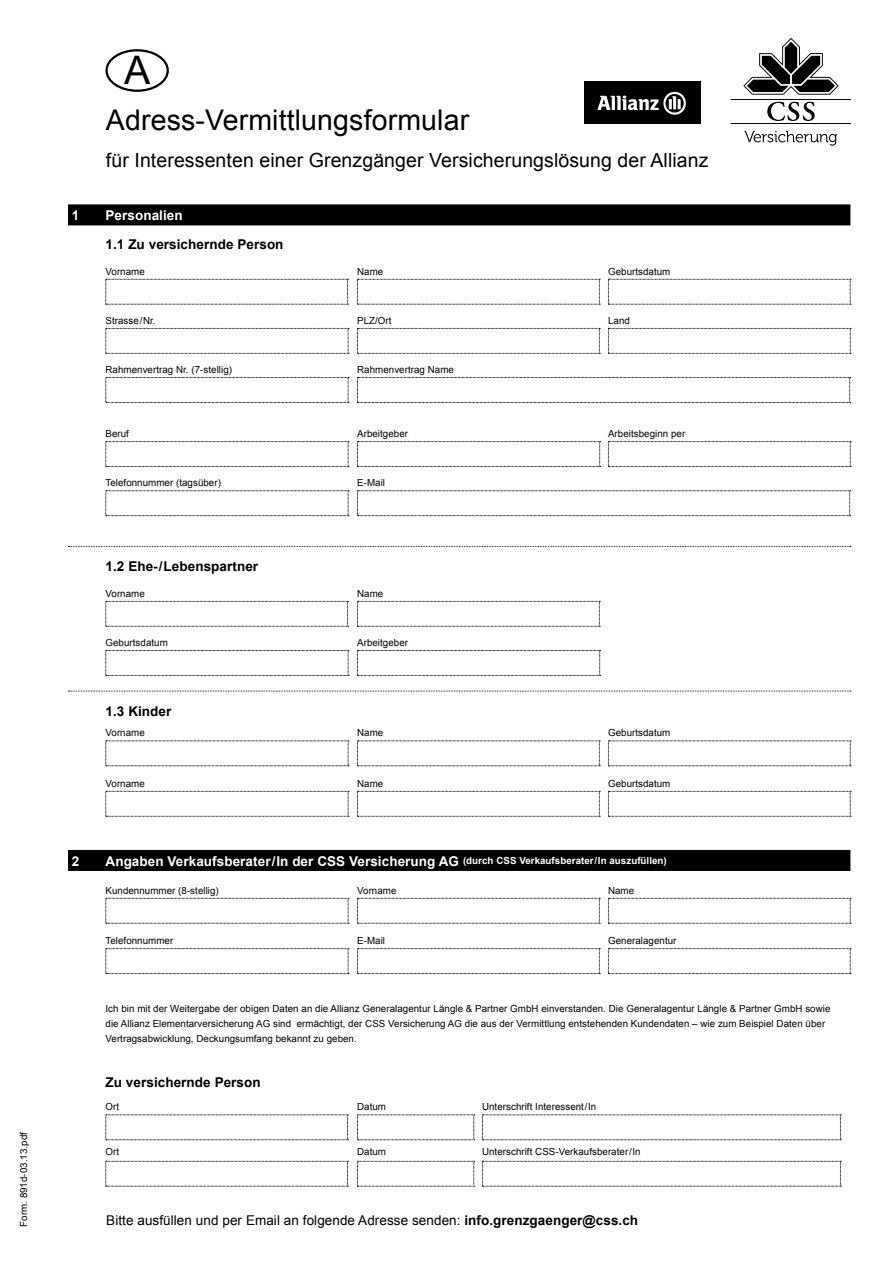
<style>
.page{position:relative;width:893px;height:1263px;background:#fff}
.page>*{position:absolute;margin:0;border:0;box-sizing:border-box;transform-origin:0 0}
.t1{font:39.3px "Arial";color:#000}
.t2{font:28.5px "Arial";letter-spacing:.005em;color:#000}
.t3{font:19.5px "Arial";letter-spacing:.005em;color:#000}
.t4{font:700 13.5px "Arial";letter-spacing:.005em;color:#fff}
.t5{font:700 13.5px "Arial";letter-spacing:.005em;color:#000}
.t6{font:13.5px "Arial";letter-spacing:.005em;color:#000}
.t7{font:9.75px/15px "Arial";letter-spacing:.005em;color:#000}
.s1{font-size:9.75px}
.s2{font-weight:700}
</style>
<div class="page">
<div style="left:68px;top:204px;width:782px;height:21px;background:#000"></div>
<svg style="left:68px;top:546px;width:783px;height:1px"></svg>
<svg style="left:68px;top:691px;width:783px;height:1px"></svg>
<div style="left:68px;top:850px;width:782px;height:21px;background:#000"></div>
<svg style="left:106px;top:279px;width:243px;height:26px"></svg>
<svg style="left:357px;top:279px;width:243px;height:26px"></svg>
<svg style="left:608px;top:279px;width:243px;height:26px"></svg>
<svg style="left:106px;top:328px;width:243px;height:26px"></svg>
<svg style="left:357px;top:328px;width:243px;height:26px"></svg>
<svg style="left:608px;top:328px;width:243px;height:26px"></svg>
<svg style="left:106px;top:377px;width:243px;height:26px"></svg>
<svg style="left:357px;top:377px;width:494px;height:26px"></svg>
<svg style="left:106px;top:441px;width:243px;height:26px"></svg>
<svg style="left:357px;top:441px;width:244px;height:26px"></svg>
<svg style="left:608px;top:441px;width:243px;height:26px"></svg>
<svg style="left:106px;top:490px;width:243px;height:26px"></svg>
<svg style="left:357px;top:490px;width:494px;height:26px"></svg>
<svg style="left:106px;top:601px;width:243px;height:26px"></svg>
<svg style="left:357px;top:601px;width:243px;height:26px"></svg>
<svg style="left:106px;top:650px;width:243px;height:26px"></svg>
<svg style="left:357px;top:650px;width:244px;height:26px"></svg>
<svg style="left:106px;top:741px;width:243px;height:25px"></svg>
<svg style="left:357px;top:741px;width:243px;height:25px"></svg>
<svg style="left:608px;top:741px;width:243px;height:25px"></svg>
<svg style="left:106px;top:791px;width:243px;height:26px"></svg>
<svg style="left:357px;top:791px;width:243px;height:26px"></svg>
<svg style="left:608px;top:791px;width:243px;height:26px"></svg>
<svg style="left:106px;top:898px;width:243px;height:26px"></svg>
<svg style="left:357px;top:898px;width:243px;height:26px"></svg>
<svg style="left:608px;top:898px;width:243px;height:26px"></svg>
<svg style="left:106px;top:948px;width:243px;height:26px"></svg>
<svg style="left:357px;top:948px;width:243px;height:26px"></svg>
<svg style="left:608px;top:948px;width:243px;height:26px"></svg>
<svg style="left:106px;top:1114px;width:242px;height:26px"></svg>
<svg style="left:357px;top:1114px;width:118px;height:26px"></svg>
<svg style="left:482px;top:1114px;width:359px;height:26px"></svg>
<svg style="left:106px;top:1161px;width:242px;height:26px"></svg>
<svg style="left:357px;top:1161px;width:118px;height:26px"></svg>
<svg style="left:482px;top:1161px;width:359px;height:26px"></svg>
<svg style="left:744px;top:131px;width:93px;height:15px"></svg>
<hr style="left:731px;top:123px;width:119px;height:1px;background:#000">
<hr style="left:731px;top:99px;width:119px;height:1px;background:#000">
<svg style="left:743px;top:38px;width:96px;height:57px"></svg>
<svg style="left:767px;top:102px;width:48px;height:19px"></svg>
<div style="left:584px;top:81px;width:116px;height:43px;background:#000"></div>
<svg style="left:597px;top:92px;width:89px;height:23px"></svg>
<div style="left:105px;top:49px;width:64px;height:43px;border:2px solid #000;border-radius:50%"></div>
<p class="t7" style="left:16px;top:1227px;width:97px;rotate:-90deg">Form. 891d-03.13.pdf</p>
<h1 class="t1" style="left:124px;top:45px;width:28px">A</h1>
<h2 class="t2" style="left:106px;top:102px;width:365px">Adress-Vermittlungsformular</h2>
<h3 class="t3" style="left:106px;top:147px;width:604px">für Interessenten einer Grenzgänger Versicherungslösung der Allianz</h3>
<h3 class="t4" style="left:72px;top:207px;width:9px">1</h3>
<h3 class="t4" style="left:106px;top:207px;width:79px">Personalien</h3>
<h3 class="t5" style="left:106px;top:235px;width:180px">1.1 Zu versichernde Person</h3>
<p class="t7" style="left:106px;top:264px;width:41px">Vorname</p>
<p class="t7" style="left:357px;top:264px;width:28px">Name</p>
<p class="t7" style="left:608px;top:264px;width:64px">Geburtsdatum</p>
<p class="t7" style="left:106px;top:313px;width:52px">Strasse/Nr.</p>
<p class="t7" style="left:357px;top:313px;width:36px">PLZ/Ort</p>
<p class="t7" style="left:608px;top:313px;width:23px">Land</p>
<p class="t7" style="left:106px;top:362px;width:128px">Rahmenvertrag Nr. (7-stellig)</p>
<p class="t7" style="left:357px;top:362px;width:98px">Rahmenvertrag Name</p>
<p class="t7" style="left:106px;top:426px;width:25px">Beruf</p>
<p class="t7" style="left:357px;top:426px;width:52px">Arbeitgeber</p>
<p class="t7" style="left:608px;top:426px;width:79px">Arbeitsbeginn per</p>
<p class="t7" style="left:106px;top:475px;width:117px">Telefonnummer (tagsüber)</p>
<p class="t7" style="left:357px;top:475px;width:29px">E-Mail</p>
<h3 class="t5" style="left:106px;top:557px;width:154px">1.2 Ehe-/Lebenspartner</h3>
<p class="t7" style="left:106px;top:586px;width:41px">Vorname</p>
<p class="t7" style="left:357px;top:586px;width:28px">Name</p>
<p class="t7" style="left:106px;top:635px;width:64px">Geburtsdatum</p>
<p class="t7" style="left:357px;top:635px;width:52px">Arbeitgeber</p>
<h3 class="t5" style="left:106px;top:702px;width:67px">1.3 Kinder</h3>
<p class="t7" style="left:106px;top:725px;width:41px">Vorname</p>
<p class="t7" style="left:357px;top:725px;width:28px">Name</p>
<p class="t7" style="left:608px;top:725px;width:64px">Geburtsdatum</p>
<p class="t7" style="left:106px;top:776px;width:41px">Vorname</p>
<p class="t7" style="left:357px;top:776px;width:28px">Name</p>
<p class="t7" style="left:608px;top:776px;width:64px">Geburtsdatum</p>
<h3 class="t4" style="left:72px;top:852px;width:9px">2</h3>
<h3 class="t4" style="left:106px;top:852px;width:563px">Angaben Verkaufsberater/In der CSS Versicherung AG <span class="s1">(durch CSS Verkaufsberater/In auszufüllen)</span></h3>
<p class="t7" style="left:106px;top:883px;width:115px">Kundennummer (8-stellig)</p>
<p class="t7" style="left:357px;top:883px;width:41px">Vorname</p>
<p class="t7" style="left:608px;top:883px;width:28px">Name</p>
<p class="t7" style="left:106px;top:933px;width:69px">Telefonnummer</p>
<p class="t7" style="left:357px;top:933px;width:29px">E-Mail</p>
<p class="t7" style="left:608px;top:933px;width:70px">Generalagentur</p>
<p class="t7" style="left:106px;top:1001px;width:726px">Ich bin mit der Weitergabe der obigen Daten an die Allianz Generalagentur Längle &amp; Partner GmbH einverstanden. Die Generalagentur Längle &amp; Partner GmbH sowie die Allianz Elementarversicherung AG sind ermächtigt, der CSS Versicherung AG die aus der Vermittlung entstehenden Kundendaten – wie zum Beispiel Daten über<br>Vertragsabwicklung, Deckungsumfang bekannt zu geben.</p>
<h3 class="t5" style="left:106px;top:1073px;width:157px">Zu versichernde Person</h3>
<p class="t7" style="left:106px;top:1099px;width:15px">Ort</p>
<p class="t7" style="left:357px;top:1099px;width:30px">Datum</p>
<p class="t7" style="left:482px;top:1099px;width:116px">Unterschrift Interessent/In</p>
<p class="t7" style="left:106px;top:1144px;width:15px">Ort</p>
<p class="t7" style="left:357px;top:1144px;width:30px">Datum</p>
<p class="t7" style="left:482px;top:1144px;width:160px">Unterschrift CSS-Verkaufsberater/In</p>
<h3 class="t6" style="left:106px;top:1211px;width:533px">Bitte ausfüllen und per Email an folgende Adresse senden: <span class="s2">info.grenzgaenger@css.ch</span></h3>
</div>
